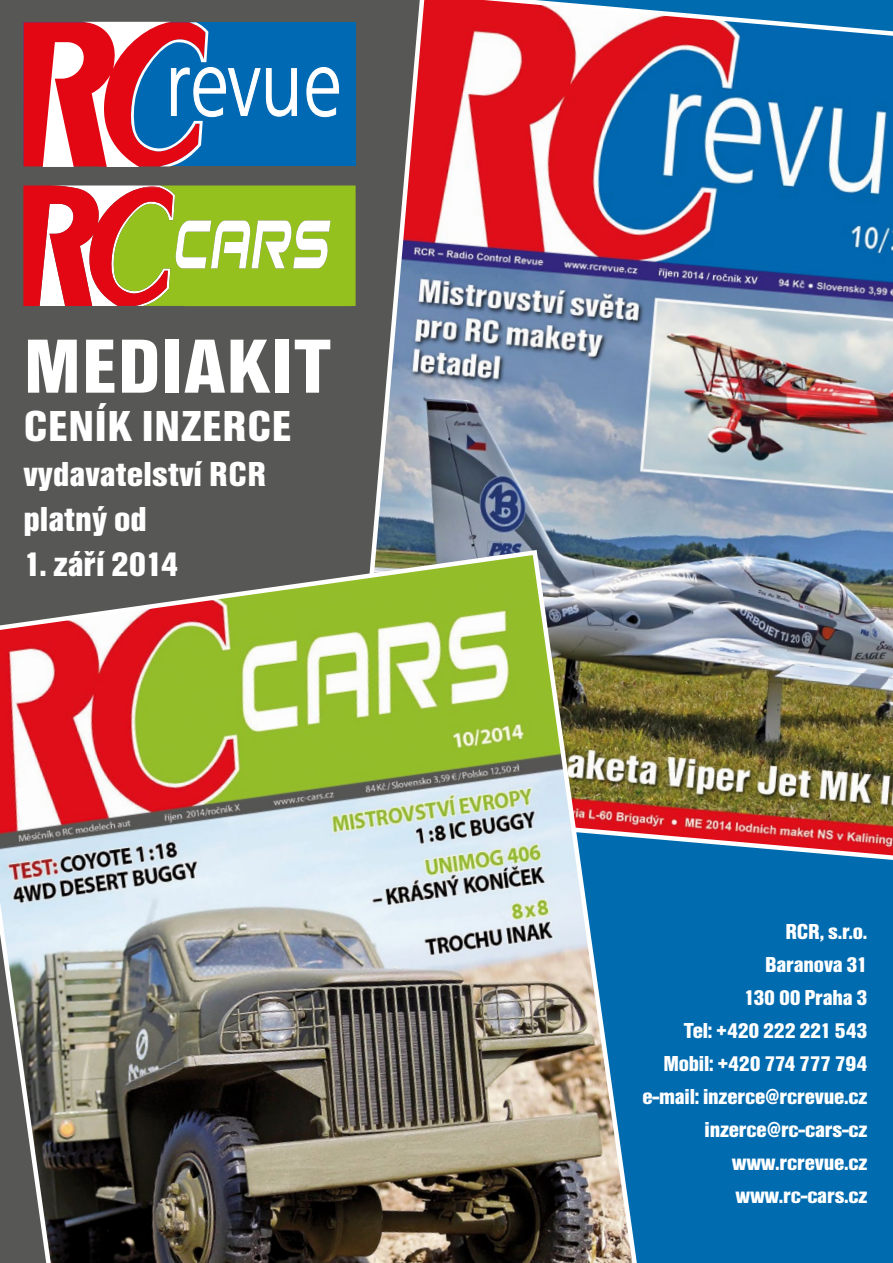
<style>
.page{position:relative;width:893px;height:1263px;background:#fff}
.page>*{position:absolute;margin:0;border:0;box-sizing:border-box;transform-origin:0 0}
.t1{font:79.5px "Nimbus Sans TOT Blac Cond";letter-spacing:.015em;color:#fff}
.t2{font:45px "Nimbus Sans TOT Blac Cond";letter-spacing:.015em;color:#fff}
.t3{font:36px/45px "Nimbus Sans TOT Blac Cond";color:#fff}
.t4{font:22.5px/33px "Nimbus Sans TOT Blac Cond";letter-spacing:-.01em;color:#fff;text-align:right}
</style>
<div class="page">
<div style="left:0;top:0;width:446px;height:1263px;background:#575756"></div>
<div style="left:446px;top:0;width:447px;height:1263px;background:#006baf"></div>
<svg style="left:23px;top:185px;width:323px;height:121px;background:#bc9b47"></svg>
<img style="left:346px;top:0;width:547px;height:860px">
<img style="left:0;top:547px;width:654px;height:716px">
<div style="left:23px;top:22px;width:333px;height:144px;background:#0069b4"></div>
<svg style="left:23px;top:22px;width:316px;height:144px"></svg>
<h1 class="t1" style="left:24px;top:321px;width:308px">MEDIAKIT</h1>
<h2 class="t2" style="left:24px;top:400px;width:266px">ceník inzerce</h2>
<h3 class="t3" style="left:23px;top:452px;width:205px">vydavatelství RCR platný od</h3>
<h3 class="t3" style="left:23px;top:542px;width:157px">1. září 2014</h3>
<p class="t4" style="left:642px;top:915px;width:227px">RCR, s.r.o.<br>Baranova 31<br>130 00 Praha 3<br>Tel: +420 222 221 543<br>Mobil: +420 774 777 794 e-mail: inzerce@rcrevue.cz inzerce@rc-cars-cz www.rcrevue.cz www.rc-cars.cz</p>
</div>
